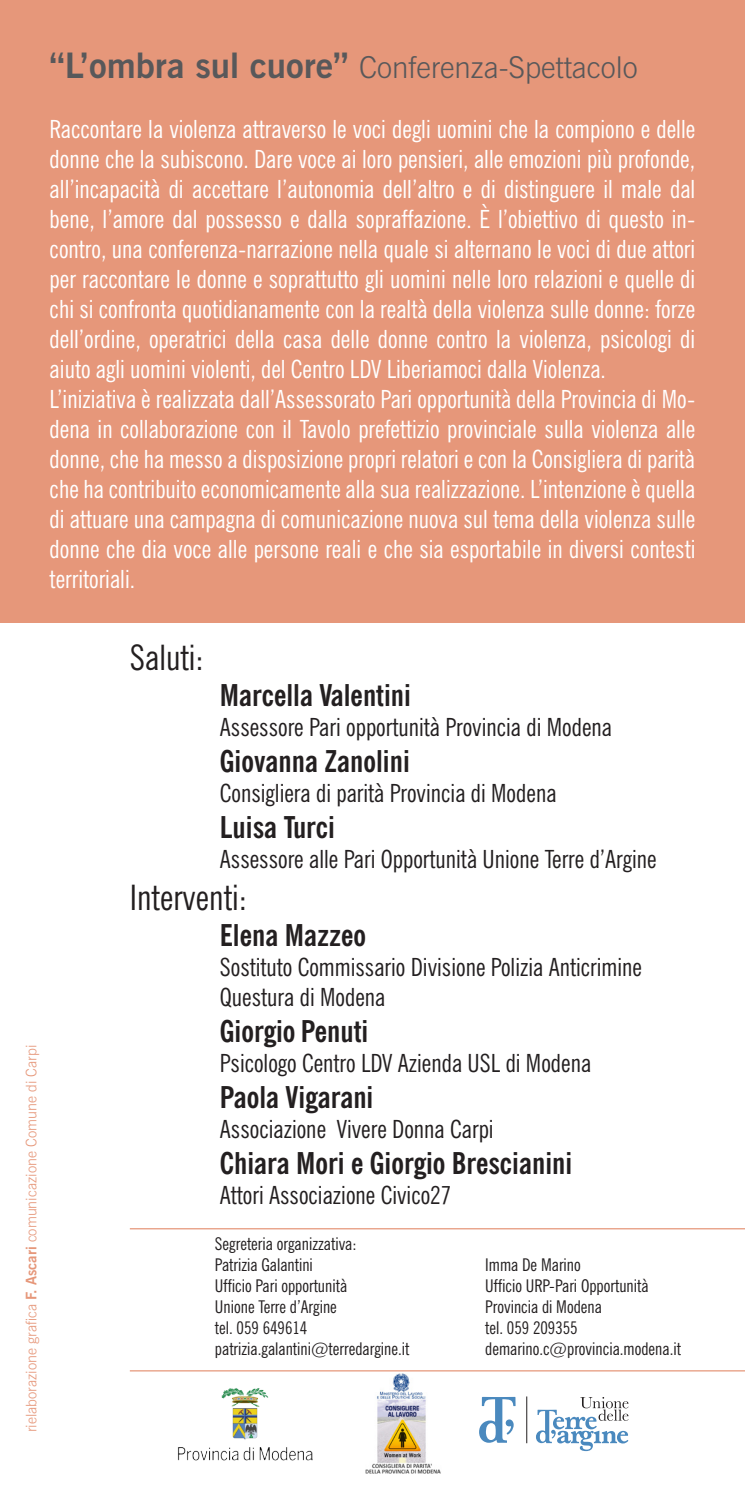
<style>
.page{position:relative;width:745px;height:1489px;background:#fff}
.page>*{position:absolute;margin:0;border:0;box-sizing:border-box;transform-origin:0 0}
.t1{font:condensed 35px "News Gothic BT";color:#231f20}
.t2{font:700 condensed 30px "News Gothic BT";color:#231f20}
.t3{font:300 30px "News Gothic BT";color:#58585a}
.t4{font:condensed 25px/30px "News Gothic BT";color:#fff;text-align:justify}
.t5{font:condensed 25px "News Gothic BT";color:#231f20}
.t6{font:condensed 17.5px "News Gothic BT";color:#231f20}
.t7{font:300 14.5px "News Gothic BT";color:#e6977a}
.s1{font-weight:700;font-size:35px}
.s2{font-weight:700}
</style>
<div class="page">
<div style="left:0;top:0;width:744px;height:622px;background:#e6977a"></div>
<hr style="left:130px;top:1227px;width:614px;height:2px;background:#e6977a">
<img style="left:177px;top:1388px;width:135px;height:71px">
<img style="left:365px;top:1373px;width:76px;height:100px">
<hr style="left:526px;top:1396px;width:1px;height:46px;background:#231f20">
<svg style="left:479px;top:1396px;width:36px;height:46px"></svg>
<svg style="left:536px;top:1397px;width:92px;height:53px"></svg>
<hr style="left:130px;top:1369px;width:614px;height:2px;background:#e6977a">
<p class="t3" style="left:50px;top:49px;width:589px"><span class="s1">“L’ombra sul cuore”</span> Conferenza-Spettacolo</p>
<p class="t4" style="left:50px;top:114px;width:646px">Raccontare la violenza attraverso le voci degli uomini che la compiono e delle donne che la subiscono. Dare voce ai loro pensieri, alle emozioni più profonde, all’incapacità di accettare l’autonomia dell’altro e di distinguere il male dal bene, l’amore dal possesso e dalla sopraffazione. È l’obiettivo di questo in&shy;contro, una conferenza-narrazione nella quale si alternano le voci di due attori per raccontare le donne e soprattutto gli uomini nelle loro relazioni e quelle di chi si confronta quotidianamente con la realtà della violenza sulle donne: forze dell’ordine, operatrici della casa delle donne contro la violenza, psicologi di aiuto agli uomini violenti, del Centro LDV Liberiamoci dalla Violenza.</p>
<p class="t4" style="left:50px;top:384px;width:646px">L’iniziativa è realizzata dall’Assessorato Pari opportunità della Provincia di Mo&shy;dena in collaborazione con il Tavolo prefettizio provinciale sulla violenza alle donne, che ha messo a disposizione propri relatori e con la Consigliera di parità che ha contribuito economicamente alla sua realizzazione. L’intenzione è quella di attuare una campagna di comunicazione nuova sul tema della violenza sulle donne che dia voce alle persone reali e che sia esportabile in diversi contesti territoriali.</p>
<p class="t7" style="left:23px;top:1431px;width:389px;rotate:-90deg">rielaborazione grafica <span class="s2">F. Ascari</span> comunicazione Comune di Carpi</p>
<p class="t1" style="left:130px;top:636px;width:75px">Saluti:</p>
<p class="t2" style="left:220px;top:676px;width:192px">Marcella Valentini</p>
<p class="t5" style="left:220px;top:711px;width:393px">Assessore Pari opportunità Provincia di Modena</p>
<p class="t2" style="left:220px;top:742px;width:191px">Giovanna Zanolini</p>
<p class="t5" style="left:220px;top:777px;width:338px">Consigliera di parità Provincia di Modena</p>
<p class="t2" style="left:220px;top:808px;width:116px">Luisa Turci</p>
<p class="t5" style="left:220px;top:843px;width:438px">Assessore alle Pari Opportunità Unione Terre d’Argine</p>
<p class="t1" style="left:130px;top:876px;width:119px">Interventi:</p>
<p class="t2" style="left:220px;top:916px;width:148px">Elena Mazzeo</p>
<p class="t5" style="left:220px;top:951px;width:423px">Sostituto Commissario Divisione Polizia Anticrimine</p>
<p class="t5" style="left:220px;top:981px;width:167px">Questura di Modena</p>
<p class="t2" style="left:220px;top:1012px;width:150px">Giorgio Penuti</p>
<p class="t5" style="left:220px;top:1047px;width:372px">Psicologo Centro LDV Azienda USL di Modena</p>
<p class="t2" style="left:220px;top:1078px;width:155px">Paola Vigarani</p>
<p class="t5" style="left:220px;top:1113px;width:275px">Associazione Vivere Donna Carpi</p>
<p class="t2" style="left:220px;top:1144px;width:353px">Chiara Mori e Giorgio Brescianini</p>
<p class="t5" style="left:220px;top:1179px;width:233px">Attori Associazione Civico27</p>
<p class="t6" style="left:215px;top:1232px;width:143px">Segreteria organizzativa:</p>
<p class="t6" style="left:215px;top:1253px;width:99px">Patrizia Galantini</p>
<p class="t6" style="left:215px;top:1274px;width:134px">Ufficio Pari opportunità</p>
<p class="t6" style="left:215px;top:1295px;width:123px">Unione Terre d’Argine</p>
<p class="t6" style="left:215px;top:1316px;width:94px">tel. 059 649614</p>
<p class="t6" style="left:215px;top:1337px;width:196px">patrizia.galantini@terredargine.it</p>
<p class="t6" style="left:485px;top:1253px;width:97px">Imma De Marino</p>
<p class="t6" style="left:485px;top:1274px;width:165px">Ufficio URP-Pari Opportunità</p>
<p class="t6" style="left:485px;top:1295px;width:118px">Provincia di Modena</p>
<p class="t6" style="left:485px;top:1316px;width:94px">tel. 059 209355</p>
<p class="t6" style="left:485px;top:1337px;width:197px">demarino.c@provincia.modena.it</p>
</div>
